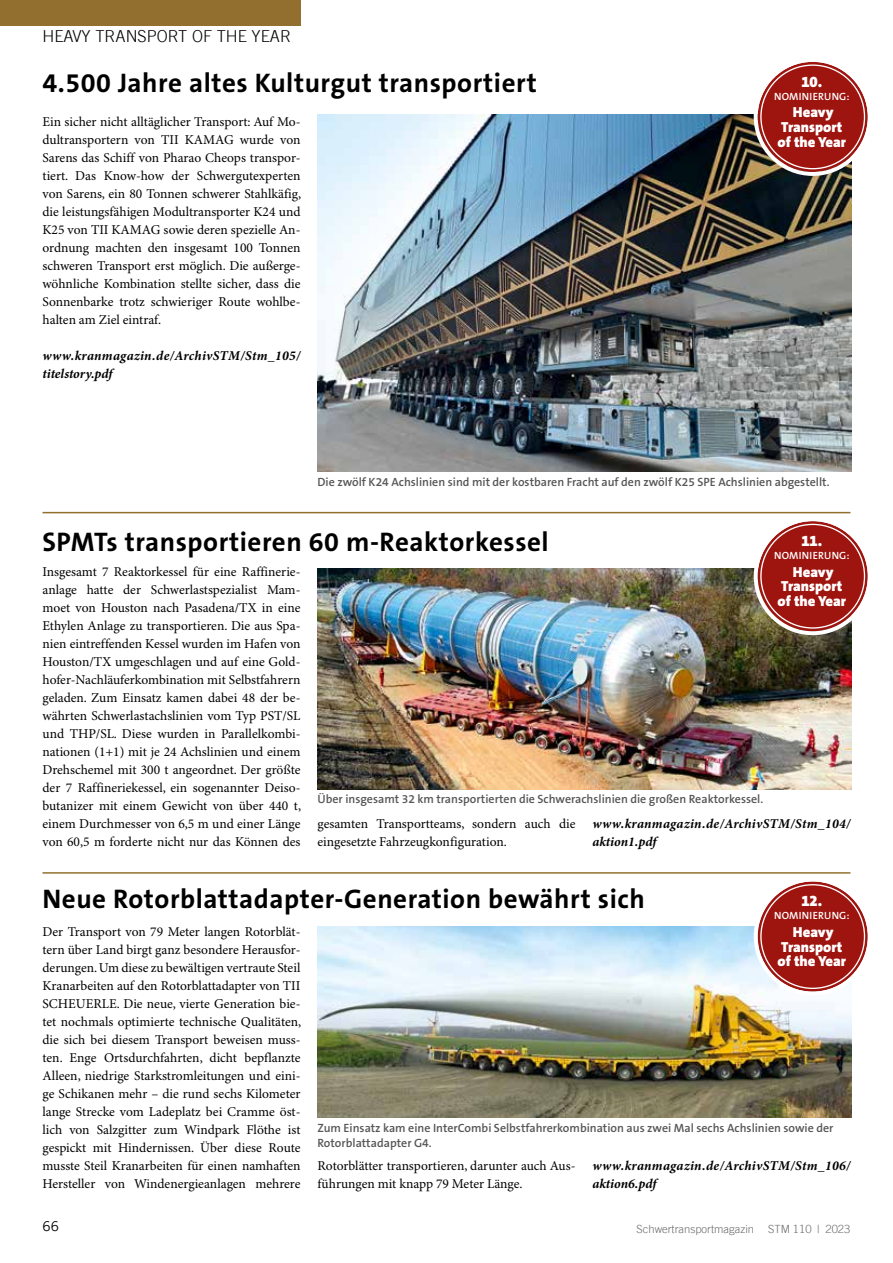
<style>
.page{position:relative;width:893px;height:1263px;background:#fff}
.page>*{position:absolute;margin:0;border:0;box-sizing:border-box;transform-origin:0 0}
.t1{font:700 27px "The Sans B W7";letter-spacing:.02em;color:#000}
.t2{font:300 16.5px "Trade Gothic LT";color:#000}
.t3{font:900 15px "The Sans B W9";color:#fff}
.t4{font:900 14.7px/14.7px "The Sans B W9";color:#fff;text-align:center}
.t5{font:13.5px/18px "Minion Pro";color:#000;text-align:justify}
.t6{font:italic 700 13.5px/18px "Minion Pro";letter-spacing:.02em;color:#000}
.t7{font:13.5px "Trade Gothic LT";color:#000}
.t8{font:600 12px/15px "The Sans B W6";color:#565655}
.t9{font:300 11.25px "Trade Gothic LT";color:#6e6e6e}
.t10{font:600 10.5px "The Sans B W6";letter-spacing:.015em;color:#fff}
</style>
<div class="page">
<div style="left:0;top:0;width:300px;height:26px;background:#936f2f"></div>
<img style="left:317px;top:115px;width:535px;height:357px">
<div style="left:758px;top:62px;width:110px;height:110px;background:#9e140f;border-radius:50%"></div>
<div style="left:754px;top:58px;width:118px;height:118px;border:4px solid #fff;border-radius:50%"></div>
<hr style="left:43px;top:512px;width:807px;height:1px;background:#936f2f">
<img style="left:317px;top:569px;width:535px;height:220px">
<div style="left:758px;top:521px;width:110px;height:110px;background:#9e140f;border-radius:50%"></div>
<div style="left:754px;top:517px;width:118px;height:118px;border:4px solid #fff;border-radius:50%"></div>
<hr style="left:43px;top:872px;width:807px;height:2px;background:#936f2f">
<img style="left:317px;top:926px;width:535px;height:191px">
<div style="left:758px;top:881px;width:110px;height:110px;background:#9e140f;border-radius:50%"></div>
<div style="left:754px;top:877px;width:118px;height:118px;border:4px solid #fff;border-radius:50%"></div>
<p class="t2" style="left:43px;top:26px;width:250px">HEAVY TRANSPORT OF THE YEAR</p>
<h1 class="t1" style="left:43px;top:65px;width:496px">4.500 Jahre altes Kulturgut transportiert</h1>
<p class="t5" style="left:43px;top:113px;width:260px">Ein sicher nicht alltäglicher Transport: Auf Mo&shy;dultransportern von TII KAMAG wurde von Sarens das Schiff von Pharao Cheops transpor&shy;tiert. Das Know-how der Schwergutexperten von Sarens, ein 80 Tonnen schwerer Stahlkäfig, die leistungsfähigen Modultransporter K24 und K25 von TII KAMAG sowie deren spezielle An&shy;ordnung machten den insgesamt 100 Tonnen schweren Transport erst möglich. Die außerge&shy;wöhnliche Kombination stellte sicher, dass die Sonnenbarke trotz schwieriger Route wohlbe&shy;halten am Ziel eintraf.</p>
<p class="t6" style="left:43px;top:346px;width:260px">www.kranmagazin.de/ArchivSTM/Stm_105/ titelstory.pdf</p>
<p class="t3" style="left:801px;top:72px;width:22px">10.</p>
<p class="t10" style="left:774px;top:89px;width:77px">NOMINIERUNG:</p>
<p class="t4" style="left:778px;top:105px;width:70px">Heavy<br>Transport of the Year</p>
<p class="t8" style="left:317px;top:474px;width:514px">Die zwölf K24 Achslinien sind mit der kostbaren Fracht auf den zwölf K25 SPE Achslinien abgestellt.</p>
<h1 class="t1" style="left:43px;top:524px;width:508px">SPMTs transportieren 60 m-Reaktorkessel</h1>
<p class="t5" style="left:43px;top:563px;width:260px">Insgesamt 7 Reaktorkessel für eine Raffinerie&shy;anlage hatte der Schwerlastspezialist Mam&shy;moet von Houston nach Pasadena/TX in eine Ethylen Anlage zu transportieren. Die aus Spa&shy;nien eintreffenden Kessel wurden im Hafen von Houston/TX umgeschlagen und auf eine Gold&shy;hofer-Nachläuferkombination mit Selbstfahrern geladen. Zum Einsatz kamen dabei 48 der be&shy;währten Schwerlastachslinien vom Typ PST/SL und THP/SL. Diese wurden in Parallelkombi&shy;nationen (1+1) mit je 24 Achslinien und einem Drehschemel mit 300 t angeordnet. Der größte der 7 Raffineriekessel, ein sogenannter Deiso&shy;butanizer mit einem Gewicht von über 440 t, einem Durchmesser von 6,5 m und einer Länge von 60,5 m forderte nicht nur das Können des</p>
<p class="t3" style="left:801px;top:531px;width:22px">11.</p>
<p class="t10" style="left:774px;top:549px;width:77px">NOMINIERUNG:</p>
<p class="t4" style="left:778px;top:564px;width:70px">Heavy<br>Transport of the Year</p>
<p class="t8" style="left:317px;top:792px;width:447px">Über insgesamt 32 km transportierten die Schwerachslinien die großen Reaktorkessel.</p>
<p class="t5" style="left:317px;top:815px;width:259px">gesamten Transportteams, sondern auch die eingesetzte Fahrzeugkonfiguration.</p>
<p class="t6" style="left:592px;top:814px;width:260px">www.kranmagazin.de/ArchivSTM/Stm_104/ aktion1.pdf</p>
<h1 class="t1" style="left:43px;top:882px;width:604px">Neue Rotorblattadapter-Generation bewährt sich</h1>
<p class="t5" style="left:43px;top:923px;width:260px">Der Transport von 79 Meter langen Rotorblät&shy;tern über Land birgt ganz besondere Herausfor&shy;derungen. Um diese zu bewältigen vertraute Steil Kranarbeiten auf den Rotorblattadapter von TII SCHEUERLE. Die neue, vierte Generation bie&shy;tet nochmals optimierte technische Qualitäten, die sich bei diesem Transport beweisen muss&shy;ten. Enge Ortsdurchfahrten, dicht bepflanzte Alleen, niedrige Starkstromleitungen und eini&shy;ge Schikanen mehr – die rund sechs Kilometer lange Strecke vom Ladeplatz bei Cramme öst&shy;lich von Salzgitter zum Windpark Flöthe ist gespickt mit Hindernissen. Über diese Route musste Steil Kranarbeiten für einen namhaften Hersteller von Windenergieanlagen mehrere</p>
<p class="t3" style="left:801px;top:892px;width:22px">12.</p>
<p class="t10" style="left:774px;top:909px;width:77px">NOMINIERUNG:</p>
<p class="t4" style="left:778px;top:925px;width:70px">Heavy<br>Transport of the Year</p>
<p class="t8" style="left:317px;top:1120px;width:517px">Zum Einsatz kam eine InterCombi Selbstfahrerkombination aus zwei Mal sechs Achslinien sowie der<br>Rotorblattadapter G4.</p>
<p class="t5" style="left:317px;top:1157px;width:259px">Rotorblätter transportieren, darunter auch Aus&shy;führungen mit knapp 79 Meter Länge.</p>
<p class="t6" style="left:592px;top:1156px;width:260px">www.kranmagazin.de/ArchivSTM/Stm_106/ aktion6.pdf</p>
<p class="t7" style="left:43px;top:1218px;width:18px">66</p>
<p class="t9" style="left:637px;top:1222px;width:119px">Schwertransportmagazin</p>
<p class="t9" style="left:768px;top:1222px;width:84px">STM 110 | 2023</p>
</div>
